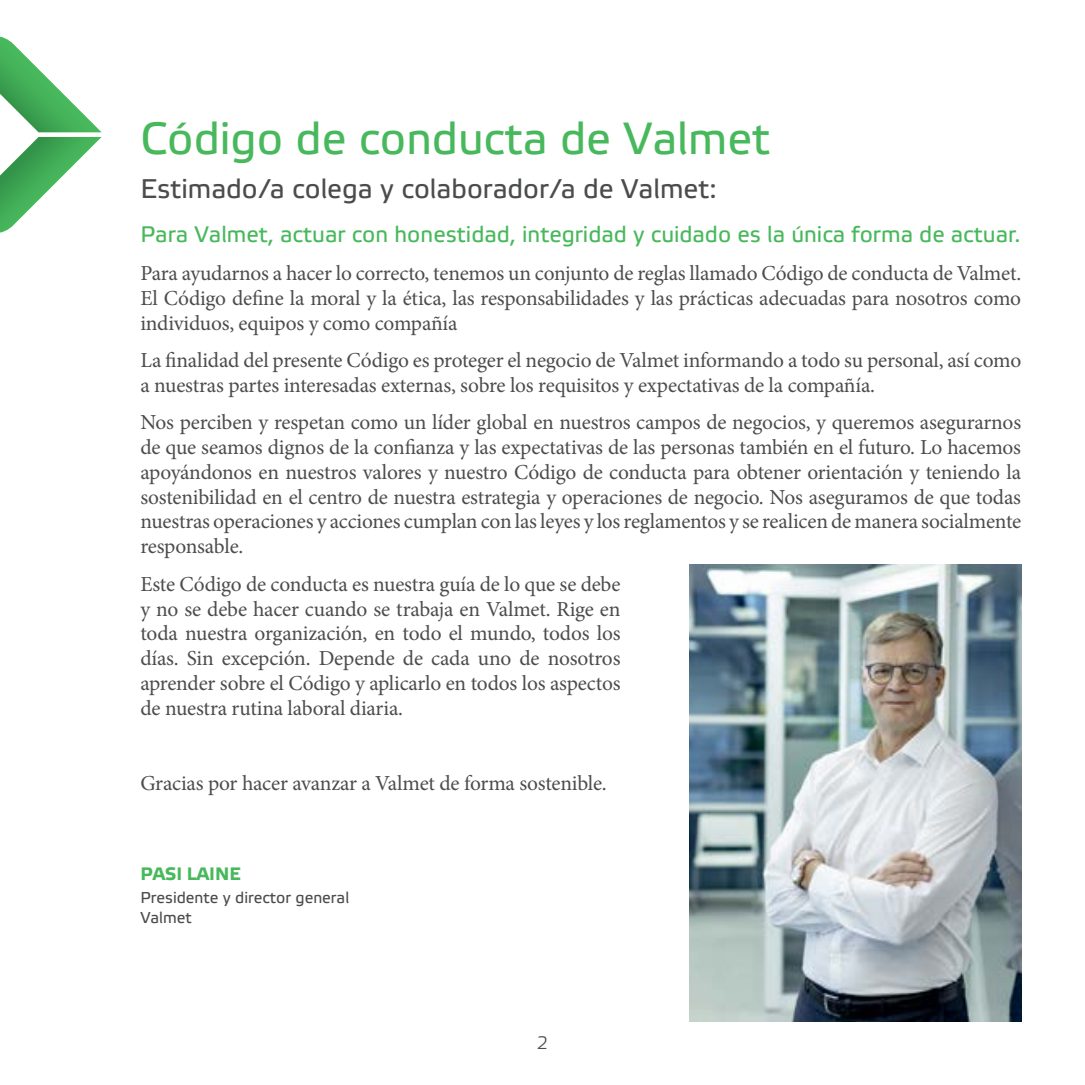
<style>
.page{position:relative;width:1085px;height:1085px;background:#fff}
.page>*{position:absolute;margin:0;border:0;box-sizing:border-box;transform-origin:0 0}
.t1{font:45px "Etelka Text";color:#48b85c}
.t2{font:27px "Etelka Text";color:#4b4c4d}
.t3{font:22.5px "Etelka Text";color:#48b85c}
.t4{font:21.38px/24.8px "Minion Pro";letter-spacing:-.01em;color:#4b4c4d;text-align:justify}
.t5{font:700 18px "Etelka Text";color:#48b85c}
.t6{font:300 18px "Etelka";color:#4b4c4d}
.t7{font:15.75px/20.2px "Etelka Text";color:#4b4c4d}
</style>
<div class="page">
<svg style="left:0;top:37px;width:102px;height:195px"></svg>
<img style="left:689px;top:564px;width:331px;height:456px">
<h1 class="t1" style="left:140px;top:110px;width:631px">Código de conducta de Valmet</h1>
<p class="t2" style="left:140px;top:172px;width:577px">Estimado/a colega y colaborador/a de Valmet:</p>
<p class="t3" style="left:140px;top:221px;width:881px">Para Valmet, actuar con honestidad, integridad y cuidado es la única forma de actuar.</p>
<p class="t4" style="left:140px;top:261px;width:882px">Para ayudarnos a hacer lo correcto, tenemos un conjunto de reglas llamado Código de conducta de Valmet.<br>El Código define la moral y la ética, las responsabilidades y las prácticas adecuadas para nosotros como individuos, equipos y como compañía</p>
<p class="t4" style="left:140px;top:348px;width:882px">La finalidad del presente Código es proteger el negocio de Valmet informando a todo su personal, así como a nuestras partes interesadas externas, sobre los requisitos y expectativas de la compañía.</p>
<p class="t4" style="left:140px;top:410px;width:882px">Nos perciben y respetan como un líder global en nuestros campos de negocios, y queremos asegurarnos de que seamos dignos de la confianza y las expectativas de las personas también en el futuro. Lo hacemos apoyándonos en nuestros valores y nuestro Código de conducta para obtener orientación y teniendo la sostenibilidad en el centro de nuestra estrategia y operaciones de negocio. Nos aseguramos de que todas nuestras operaciones y acciones cumplan con las leyes y los reglamentos y se realicen de manera socialmente responsable.</p>
<p class="t4" style="left:140px;top:571px;width:481px">Este Código de conducta es nuestra guía de lo que se debe y no se debe hacer cuando se trabaja en Valmet. Rige en toda nuestra organización, en todo el mundo, todos los días. Sin excepción. Depende de cada uno de nosotros aprender sobre el Código y aplicarlo en todos los aspectos de nuestra rutina laboral diaria.</p>
<p class="t4" style="left:140px;top:770px;width:467px">Gracias por hacer avanzar a Valmet de forma sostenible.</p>
<p class="t5" style="left:140px;top:862px;width:102px">PASI LAINE</p>
<p class="t7" style="left:140px;top:887px;width:210px">Presidente y director general<br>Valmet</p>
<p class="t6" style="left:537px;top:1031px;width:13px">2</p>
</div>
